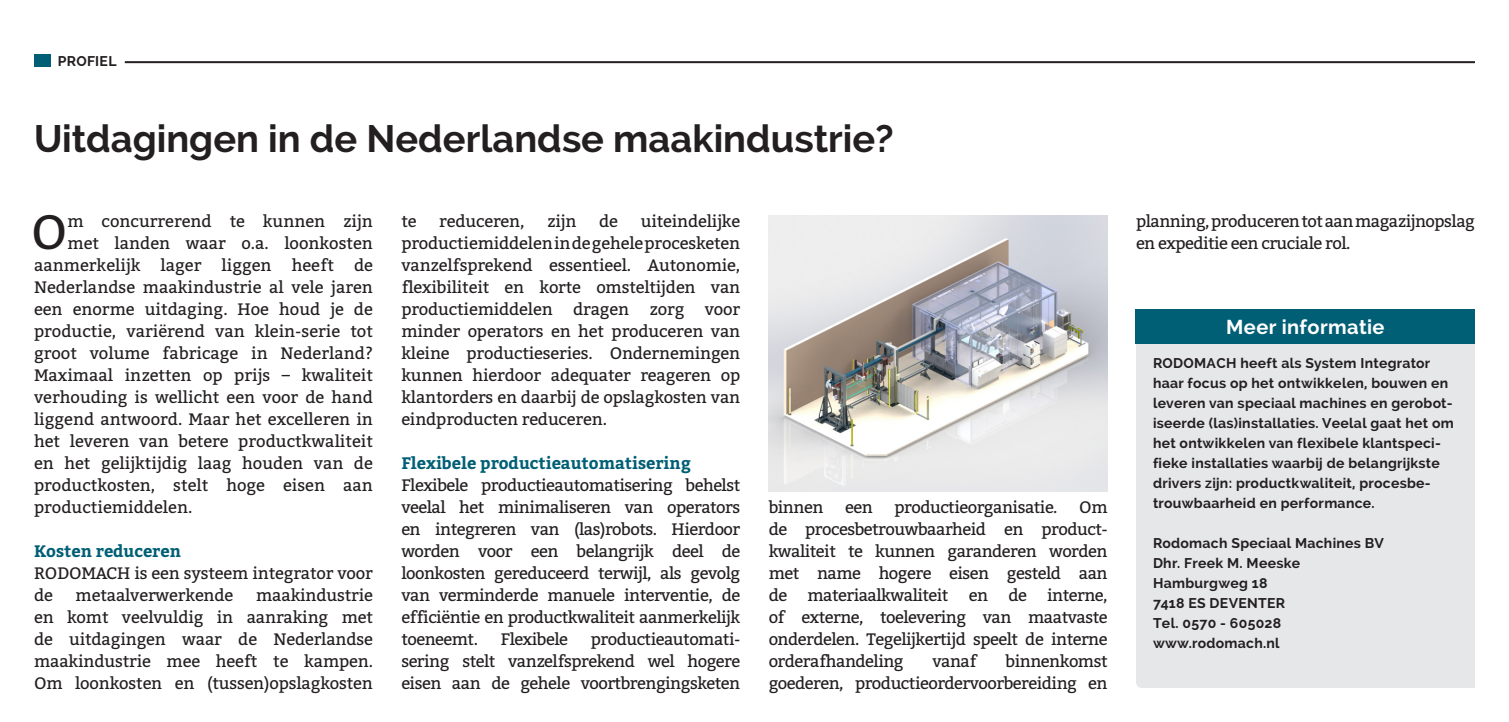
<style>
.page{position:relative;width:1509px;height:722px;background:#fff}
.page>*{position:absolute;margin:0;border:0;box-sizing:border-box;transform-origin:0 0}
.Platte_tekst{font:48px "Bitter";color:#231f20}
.Titel{font:700 38px "Raleway";color:#231f20}
.URL_infobox{font:700 20px "Raleway";letter-spacing:.02em;color:#fff}
.Platte_tekst-2{font:16.6px/22px "Bitter";letter-spacing:-.01em;color:#231f20;text-align:justify}
.Platte_tekst-3{font:16.6px/22px "Bitter";letter-spacing:-.03em;color:#231f20;text-align:right}
.Platte_tekst-4{font:700 16.6px "Bitter";color:#005f75}
.Naam_bedrijf_infobox{font:700 14px/20px "Raleway";letter-spacing:.02em;color:#231f20}
.URL_infobox-2{font:700 14px "Raleway";letter-spacing:.02em;color:#231f20}
</style>
<div class="page">
<div style="left:34px;top:54px;width:16px;height:13px;background:#005f75"></div>
<hr style="left:125px;top:61px;width:1349px;height:2px;background:#231f20">
<div style="left:1136px;top:344px;width:338px;height:344px;background:#e6e7e9"></div>
<div style="left:1135px;top:310px;width:339px;height:34px;background:#005f75"></div>
<img style="left:768px;top:215px;width:339px;height:276px">
<p class="URL_infobox-2" style="left:58px;top:53px;width:60px">PROFIEL</p>
<p class="Titel" style="left:34px;top:117px;width:861px">Uitdagingen in de Nederlandse maakindustrie?</p>
<p class="Platte_tekst" style="left:31px;top:204px;width:38px">O</p>
<p class="Platte_tekst-2" style="left:67px;top:211px;width:307px">m concurrerend te kunnen zijn</p>
<p class="Platte_tekst-2" style="left:67px;top:233px;width:307px">met landen waar o.a. loonkosten</p>
<p class="Platte_tekst-2" style="left:34px;top:255px;width:340px">aanmerkelijk lager liggen heeft de</p>
<p class="Platte_tekst-2" style="left:34px;top:277px;width:340px">Nederlandse maakindustrie al vele jaren</p>
<p class="Platte_tekst-2" style="left:34px;top:299px;width:340px">een enorme uitdaging. Hoe houd je de</p>
<p class="Platte_tekst-2" style="left:34px;top:321px;width:340px">productie, variërend van klein-serie tot</p>
<p class="Platte_tekst-2" style="left:34px;top:343px;width:340px">groot volume fabricage in Nederland?</p>
<p class="Platte_tekst-2" style="left:34px;top:365px;width:340px">Maximaal inzetten op prijs – kwaliteit</p>
<p class="Platte_tekst-2" style="left:34px;top:387px;width:340px">verhouding is wellicht een voor de hand</p>
<p class="Platte_tekst-2" style="left:34px;top:409px;width:340px">liggend antwoord. Maar het excelleren in</p>
<p class="Platte_tekst-2" style="left:34px;top:431px;width:340px">het leveren van betere productkwaliteit</p>
<p class="Platte_tekst-2" style="left:34px;top:453px;width:340px">en het gelijktijdig laag houden van de</p>
<p class="Platte_tekst-2" style="left:34px;top:475px;width:340px">productkosten, stelt hoge eisen aan</p>
<p class="Platte_tekst-2" style="left:34px;top:497px;width:160px">productiemiddelen.</p>
<p class="Platte_tekst-4" style="left:34px;top:541px;width:148px">Kosten reduceren</p>
<p class="Platte_tekst-2" style="left:34px;top:563px;width:340px">RODOMACH is een systeem integrator voor de</p>
<p class="Platte_tekst-2" style="left:34px;top:585px;width:340px;text-indent:222px">maakindustrie en komt veelvuldig in aanraking met de uitdagingen waar de Nederlandse maakindustrie mee heeft te kampen.<br>Om loonkosten en (tussen)opslagkosten</p>
<p class="Platte_tekst-2" style="left:76px;top:585px;width:159px">metaalverwerkende</p>
<p class="Platte_tekst-2" style="left:401px;top:211px;width:340px;text-indent:239px">uiteindelijke productiemiddelen in de gehele procesketen vanzelfsprekend essentieel. Autonomie, flexibiliteit en korte omsteltijden van productiemiddelen dragen zorg voor minder operators en het produceren van kleine productieseries. Ondernemingen kunnen hierdoor adequater reageren op klantorders en daarbij de opslagkosten van eindproducten reduceren.</p>
<p class="Platte_tekst-4" style="left:401px;top:453px;width:291px">Flexibele productieautomatisering</p>
<p class="Platte_tekst-2" style="left:401px;top:475px;width:340px">Flexibele productieautomatisering behelst veelal het minimaliseren van operators en integreren van (las)robots. Hierdoor worden voor een belangrijk deel de loonkosten gereduceerd terwijl, als gevolg van verminderde manuele interventie, de efficiëntie en productkwaliteit aanmerkelijk toeneemt.</p>
<p class="Platte_tekst-2" style="left:401px;top:211px;width:17px">te</p>
<p class="Platte_tekst-2" style="left:439px;top:211px;width:87px">reduceren,</p>
<p class="Platte_tekst-2" style="left:547px;top:211px;width:31px">zijn</p>
<p class="Platte_tekst-2" style="left:599px;top:211px;width:20px">de</p>
<p class="Platte_tekst-2" style="left:401px;top:629px;width:340px;text-indent:189px">productieautomati&shy;sering stelt vanzelfsprekend wel hogere eisen aan de gehele voortbrengingsketen</p>
<p class="Platte_tekst-3" style="left:501px;top:629px;width:69px">Flexibele</p>
<p class="Platte_tekst-2" style="left:768px;top:497px;width:56px">binnen</p>
<p class="Platte_tekst-2" style="left:845px;top:497px;width:29px">een</p>
<p class="Platte_tekst-3" style="left:894px;top:497px;width:165px">productieorganisatie.</p>
<p class="Platte_tekst-2" style="left:768px;top:497px;width:340px;text-indent:310px">Om de procesbetrouwbaarheid en product&shy;kwaliteit te kunnen garanderen worden met name hogere eisen gesteld aan de materiaalkwaliteit en de interne, of externe, toelevering van maatvaste onderdelen. Tegelijkertijd speelt de interne orderafhandeling</p>
<p class="Platte_tekst-2" style="left:932px;top:651px;width:46px">vanaf</p>
<p class="Platte_tekst-3" style="left:768px;top:651px;width:340px">binnenkomst<br>goederen, productieordervoorbereiding en</p>
<p class="Platte_tekst-3" style="left:1135px;top:211px;width:340px;text-align:left">planning, produceren tot aan magazijnopslag en expeditie een cruciale rol.</p>
<p class="URL_infobox" style="left:1225px;top:315px;width:160px">Meer informatie</p>
<p class="Naam_bedrijf_infobox" style="left:1152px;top:353px;width:302px">RODOMACH heeft als System Integrator haar focus op het ontwikkelen, bouwen en leveren van speciaal machines en gerobot&shy;iseerde (las)installaties. Veelal gaat het om het ontwikkelen van flexibele klantspeci&shy;fieke installaties waarbij de belangrijkste drivers zijn: productkwaliteit, procesbe&shy;trouwbaarheid en performance.</p>
<p class="Naam_bedrijf_infobox" style="left:1152px;top:533px;width:232px">Rodomach Speciaal Machines BV</p>
<p class="Naam_bedrijf_infobox" style="left:1152px;top:553px;width:149px">Dhr. Freek M. Meeske</p>
<p class="Naam_bedrijf_infobox" style="left:1152px;top:573px;width:116px">Hamburgweg 18</p>
<p class="Naam_bedrijf_infobox" style="left:1152px;top:593px;width:134px">7418 ES DEVENTER</p>
<p class="Naam_bedrijf_infobox" style="left:1152px;top:613px;width:130px">Tel. 0570 - 605028</p>
<p class="Naam_bedrijf_infobox" style="left:1152px;top:633px;width:128px">www.rodomach.nl</p>
</div>
